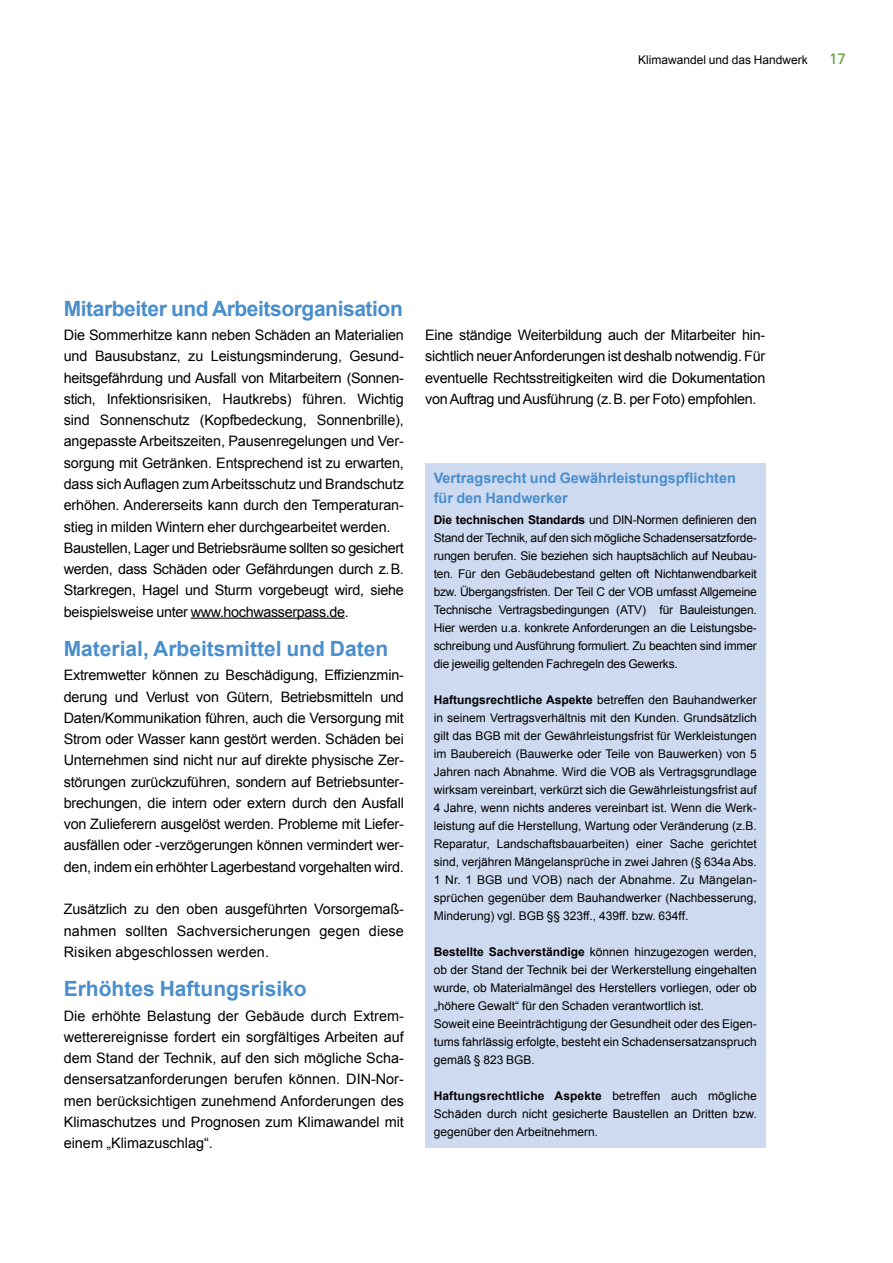
<style>
.page{position:relative;width:893px;height:1263px;background:#fff}
.page>*{position:absolute;margin:0;border:0;box-sizing:border-box;transform-origin:0 0}
.t1{font:700 21px "Arial";color:#4a8ecc}
.t2{font:700 21px "Arial";letter-spacing:-.02em;color:#4a8ecc}
.t3{font:15px "Frutiger CE";color:#5ca038}
.t4{font:14.4px/21.3px "Arial";letter-spacing:-.01em;color:#000;text-align:justify}
.t5{font:700 14.4px/19.5px "Arial";color:#4a8ecc}
.t6{font:12px/18px "Arial";color:#000;text-align:justify}
.s1{font-weight:700}
</style>
<div class="page">
<div style="left:425px;top:463px;width:340px;height:685px;background:#cddaf0"></div>
<hr style="left:191px;top:618px;width:154px;height:1px;background:#000">
<p class="t6" style="left:638px;top:51px;width:171px">Klimawandel und das Handwerk</p>
<p class="t3" style="left:829px;top:50px;width:18px">17</p>
<h1 class="t2" style="left:64px;top:295px;width:341px">Mitarbeiter und Arbeitsorganisation</h1>
<p class="t4" style="left:64px;top:325px;width:342px;text-align:left">Die Sommerhitze kann neben Schäden an Materialien und Bausubstanz, zu Leistungsminderung, Gesund&shy;heitsgefährdung und Ausfall von Mitarbeitern (Sonnen&shy;stich, Infektionsrisiken, Hautkrebs) führen. Wichtig sind Sonnenschutz (Kopfbedeckung, Sonnenbrille), angepasste Arbeitszeiten, Pausenregelungen und Ver&shy;sorgung mit Getränken. Entsprechend ist zu erwarten, dass sich Auflagen zum Arbeitsschutz und Brandschutz erhöhen. Andererseits kann durch den Temperaturan&shy;stieg in milden Wintern eher durchgearbeitet werden.<br>Baustellen, Lager und Betriebsräume sollten so gesichert werden, dass Schäden oder Gefährdungen durch z.B.<br>Starkregen, Hagel und Sturm vorgebeugt wird, siehe beispielsweise unter www.hochwasserpass.de.</p>
<h1 class="t1" style="left:64px;top:635px;width:326px">Material, Arbeitsmittel und Daten</h1>
<p class="t4" style="left:64px;top:665px;width:342px">Extremwetter können zu Beschädigung, Effizienzmin&shy;derung und Verlust von Gütern, Betriebsmitteln und Daten/Kommunikation führen, auch die Versorgung mit Strom oder Wasser kann gestört werden. Schäden bei Unternehmen sind nicht nur auf direkte physische Zer&shy;störungen zurückzuführen, sondern auf Betriebsunter&shy;brechungen, die intern oder extern durch den Ausfall von Zulieferern ausgelöst werden. Probleme mit Liefer&shy;ausfällen oder -verzögerungen können vermindert wer&shy;den, indem ein erhöhter Lagerbestand vorgehalten wird.</p>
<p class="t4" style="left:64px;top:899px;width:342px">Zusätzlich zu den oben ausgeführten Vorsorgemaß&shy;nahmen sollten Sachversicherungen gegen diese Risiken abgeschlossen werden.</p>
<h1 class="t1" style="left:64px;top:975px;width:244px">Erhöhtes Haftungsrisiko</h1>
<p class="t4" style="left:64px;top:1005px;width:342px">Die erhöhte Belastung der Gebäude durch Extrem&shy;wetterereignisse fordert ein sorgfältiges Arbeiten auf dem Stand der Technik, auf den sich mögliche Scha&shy;densersatzanforderungen berufen können. DIN-Nor&shy;men berücksichtigen zunehmend Anforderungen des Klimaschutzes und Prognosen zum Klimawandel mit einem „Klimazuschlag“.</p>
<p class="t4" style="left:425px;top:325px;width:342px">Eine ständige Weiterbildung auch der Mitarbeiter hin&shy;sichtlich neuer Anforderungen ist deshalb notwendig. Für eventuelle Rechtsstreitigkeiten wird die Dokumentation von Auftrag und Ausführung (z.B. per Foto) empfohlen.</p>
<p class="t5" style="left:434px;top:469px;width:304px">Vertragsrecht und Gewährleistungspflichten für den Handwerker</p>
<p class="t6" style="left:434px;top:511px;width:325px"><span class="s1">Die technischen Standards</span> und DIN-Normen definieren den Stand der Technik, auf den sich mögliche Schadensersatzforde&shy;rungen berufen. Sie beziehen sich hauptsächlich auf Neubau&shy;ten. Für den Gebäudebestand gelten oft Nichtanwendbarkeit bzw. Übergangsfristen. Der Teil C der VOB umfasst Allgemeine Technische Vertragsbedingungen (ATV) für Bauleistungen.<br>Hier werden u.a. konkrete Anforderungen an die Leistungsbe&shy;schreibung und Ausführung formuliert. Zu beachten sind immer die jeweilig geltenden Fachregeln des Gewerks.</p>
<p class="t6" style="left:434px;top:691px;width:325px"><span class="s1">Haftungsrechtliche Aspekte</span> betreffen den Bauhandwerker in seinem Vertragsverhältnis mit den Kunden. Grundsätzlich gilt das BGB mit der Gewährleistungsfrist für Werkleistungen im Baubereich (Bauwerke oder Teile von Bauwerken) von 5<br>Jahren nach Abnahme. Wird die VOB als Vertragsgrundlage wirksam vereinbart, verkürzt sich die Gewährleistungsfrist auf 4 Jahre, wenn nichts anderes vereinbart ist. Wenn die Werk&shy;leistung auf die Herstellung, Wartung oder Veränderung (z.B.<br>Reparatur, Landschaftsbauarbeiten) einer Sache gerichtet sind, verjähren Mängelansprüche in zwei Jahren (§ 634a Abs.<br>1 Nr. 1 BGB und VOB) nach der Abnahme. Zu Mängelan&shy;sprüchen gegenüber dem Bauhandwerker (Nachbesserung, Minderung) vgl. BGB §§ 323ff., 439ff. bzw. 634ff.</p>
<p class="t6" style="left:434px;top:943px;width:325px;text-align:left"><span class="s1">Bestellte Sachverständige</span> können hinzugezogen werden, ob der Stand der Technik bei der Werkerstellung eingehalten wurde, ob Materialmängel des Herstellers vorliegen, oder ob „höhere Gewalt“ für den Schaden verantwortlich ist.<br>Soweit eine Beeinträchtigung der Gesundheit oder des Eigen&shy;tums fahrlässig erfolgte, besteht ein Schadensersatzanspruch gemäß § 823 BGB.</p>
<p class="t6" style="left:434px;top:1087px;width:325px"><span class="s1">Haftungsrechtliche Aspekte</span> betreffen auch mögliche Schäden durch nicht gesicherte Baustellen an Dritten bzw. gegenüber den Arbeitnehmern.</p>
</div>
